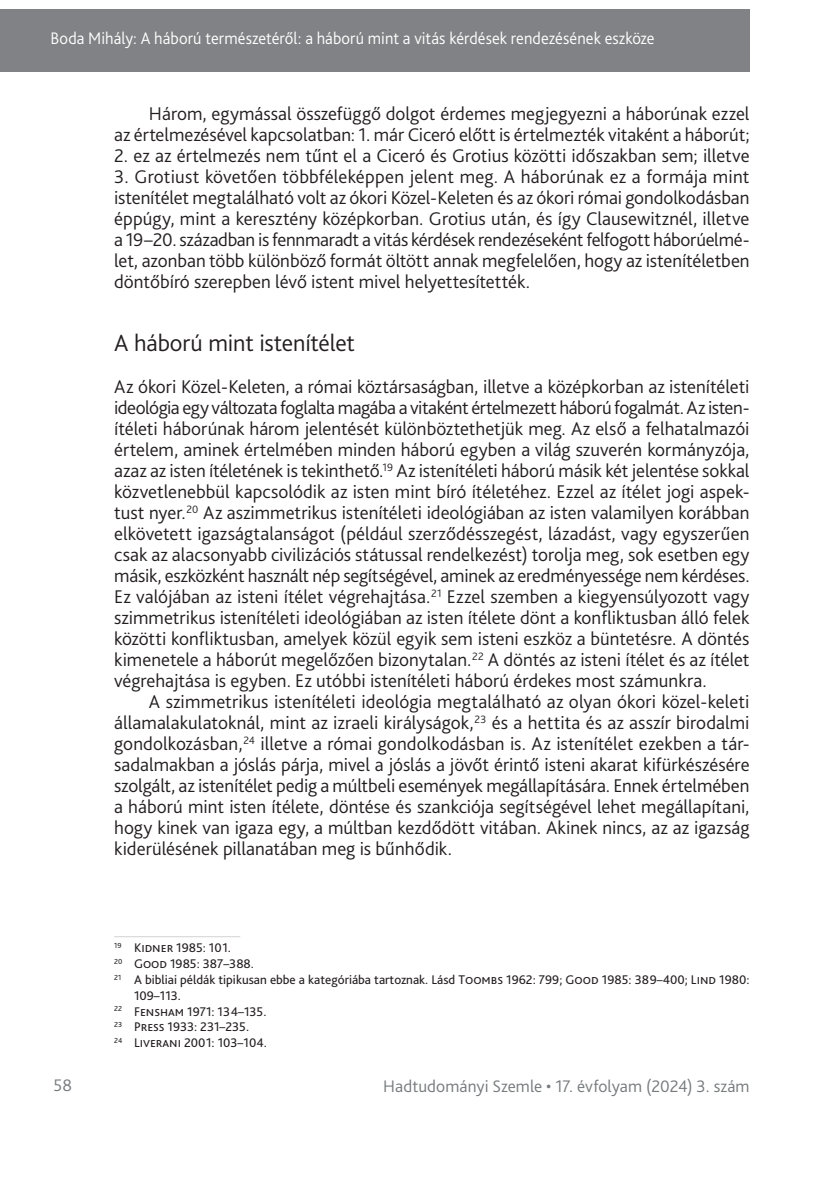
<style>
.page{position:relative;width:834px;height:1181px;background:#fff}
.page>*{position:absolute;margin:0;border:0;box-sizing:border-box;transform-origin:0 0}
._1_1_1__Head{font:300 24.5px "Bliss Pro";color:#231f20}
._1__Body{font:300 19.25px/21px "Bliss Pro";color:#231f20;text-align:justify}
._2__Body_1st_paragraph{font:300 19.25px/21px "Bliss Pro";color:#231f20;text-align:justify}
.t1{font:300 17.5px "Bliss Pro";letter-spacing:.01em;color:#fff;scale:.95 1}
.t2{font:300 17.5px "Bliss Pro";letter-spacing:.005em;color:#767a7c}
.Lábjegyzet{font:13.12px/15.8px "Bliss Pro";color:#231f20}
</style>
<div class="page">
<div style="left:0;top:9px;width:749px;height:63px;background:#808285"></div>
<hr style="left:114px;top:936px;width:126px;height:1px;background:#d1d2d4">
<p class="t1" style="left:51px;top:27px;width:637px">Boda Mihály: A háború természetéről: a háború mint a vitás kérdések rendezésének eszköze</p>
<p class="_1__Body" style="left:114px;top:103px;width:637px;text-align:right">Három, egymással összefüggő dolgot érdemes megjegyezni a háborúnak ezzel<br>az értelmezésével kapcsolatban: 1. már Ciceró előtt is értelmezték vitaként a háborút;</p>
<p class="_1__Body" style="left:114px;top:145px;width:637px">2. ez az értelmezés nem tűnt el a Ciceró és Grotius közötti időszakban sem; illetve</p>
<p class="_1__Body" style="left:114px;top:166px;width:637px">3. Grotiust követően többféleképpen jelent meg. A háborúnak ez a formája mint istenítélet megtalálható volt az ókori Közel-Keleten és az ókori római gondolkodásban éppúgy, mint a keresztény középkorban. Grotius után, és így Clausewitznél, illetve a -19–20. században is fennmaradt a vitás kérdések rendezéseként felfogott háborúelmé&shy;let, azonban több különböző formát öltött annak megfelelően, hogy az istenítéletben döntőbíró szerepben lévő istent mivel helyettesítették.</p>
<p class="_1_1_1__Head" style="left:114px;top:328px;width:242px">A háború mint istenítélet</p>
<p class="_2__Body_1st_paragraph" style="left:114px;top:376px;width:636px">Az ókori Közel-Keleten, a római köztársaságban, illetve a középkorban az istenítéleti ideológia egy változata foglalta magába a vitaként értelmezett háború fogalmát. Az isten&shy;ítéleti háborúnak három jelentését különböztethetjük meg. Az első a felhatalmazói értelem, aminek értelmében minden háború egyben a világ szuverén kormányzója, azaz az isten ítéletének is tekinthető.<sup>19</sup> Az istenítéleti háború másik két jelentése sokkal közvetlenebbül kapcsolódik az isten mint bíró ítéletéhez. Ezzel az ítélet jogi aspek&shy;tust nyer.<sup>20</sup> Az aszimmetrikus istenítéleti ideológiában az isten valamilyen korábban elkövetett igazságtalanságot (például szerződésszegést, lázadást, vagy egyszerűen csak az alacsonyabb civilizációs státussal rendelkezést) torolja meg, sok esetben egy másik, eszközként használt nép segítségével, aminek az eredményessége nem kérdéses.<br>Ez valójában az isteni ítélet végrehajtása.<sup>21</sup> Ezzel szemben a kiegyensúlyozott vagy szimmetrikus istenítéleti ideológiában az isten ítélete dönt a konfliktusban álló felek közötti konfliktusban, amelyek közül egyik sem isteni eszköz a büntetésre. A döntés kimenetele a háborút megelőzően bizonytalan.<sup>22</sup> A döntés az isteni ítélet és az ítélet végrehajtása is egyben. Ez utóbbi istenítéleti háború érdekes most számunkra.</p>
<p class="_1__Body" style="left:114px;top:691px;width:637px;text-indent:35px">A szimmetrikus istenítéleti ideológia megtalálható az olyan ókori közel-keleti államalakulatoknál, mint az izraeli királyságok,<sup>23</sup> és a hettita és az asszír birodalmi gondolkozásban,<sup>24</sup> illetve a római gondolkodásban is. Az istenítélet ezekben a tár&shy;sadalmakban a jóslás párja, mivel a jóslás a jövőt érintő isteni akarat kifürkészésére szolgált, az istenítélet pedig a múltbeli események megállapítására. Ennek értelmében a háború mint isten ítélete, döntése és szankciója segítségével lehet megállapítani, hogy kinek van igaza egy, a múltban kezdődött vitában. Akinek nincs, az az igazság kiderülésének pillanatában meg is bűnhődik.</p>
<p class="Lábjegyzet" style="left:114px;top:940px;width:118px"><sup>19</sup> Kidner 1985: 101.</p>
<p class="Lábjegyzet" style="left:114px;top:955px;width:141px"><sup>20</sup> Good 1985: 387–388.</p>
<p class="Lábjegyzet" style="left:134px;top:971px;width:617px;text-indent:-20px"><sup>21</sup> A bibliai példák tipikusan ebbe a kategóriába tartoznak. Lásd Toombs 1962: 799; Good 1985: 389–400; Lind 1980:<br>109–113.</p>
<p class="Lábjegyzet" style="left:114px;top:1003px;width:154px"><sup>22</sup> Fensham 1971: 134–135.</p>
<p class="Lábjegyzet" style="left:114px;top:1018px;width:136px"><sup>23</sup> Press 1933: 231–235.</p>
<p class="Lábjegyzet" style="left:114px;top:1034px;width:154px"><sup>24</sup> Liverani 2001: 103–104.</p>
<p class="t2" style="left:53px;top:1074px;width:20px">58</p>
<p class="t2" style="left:383px;top:1075px;width:368px">Hadtudományi Szemle • 17. évfolyam (2024) 3. szám</p>
</div>
